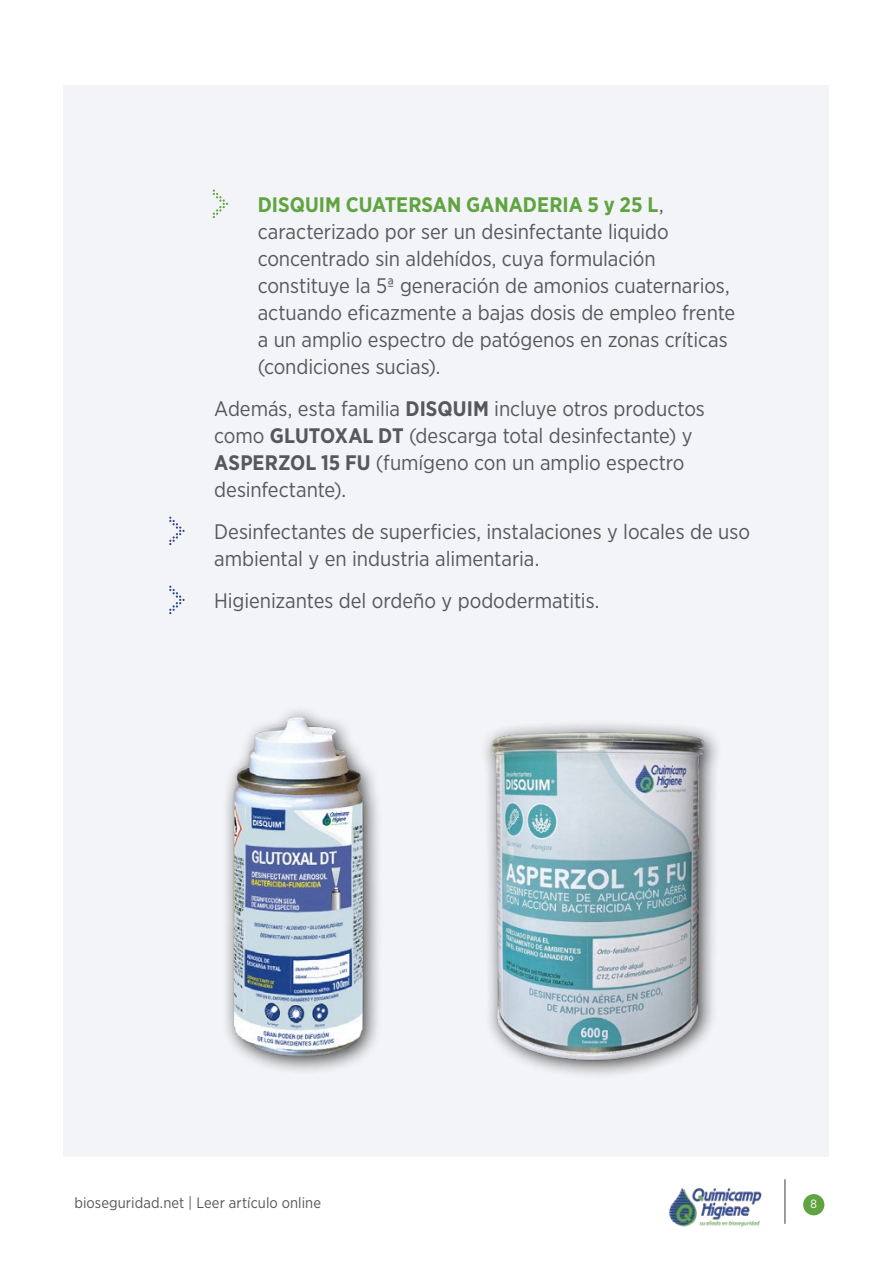
<style>
.page{position:relative;width:893px;height:1263px;background:#fff}
.page>*{position:absolute;margin:0;border:0;box-sizing:border-box;transform-origin:0 0}
.Online_txt{font:21px/27px "Gotham Narrow";letter-spacing:-.005em;color:#56585a}
.t1{font:15px "Gotham Narrow";letter-spacing:.005em;color:#56585a}
.t2{font:12px "Gotham Narrow";color:#fff}
.s1{font-weight:700;color:#60a442}
.s2{font-weight:700}
</style>
<div class="page">
<div style="left:803px;top:1194px;width:21px;height:21px;background:#60a442;border-radius:50%"></div>
<hr style="left:784px;top:1179px;width:2px;height:45px;background:#7e7e7e">
<div style="left:64px;top:85px;width:765px;height:1071px;background:#f3f4f7"></div>
<img style="left:669px;top:1187px;width:93px;height:40px">
<img style="left:544px;top:724px;width:174px;height:349px">
<img style="left:63px;top:608px;width:481px;height:472px">
<svg style="left:213px;top:190px;width:15px;height:28px"></svg>
<svg style="left:169px;top:517px;width:16px;height:28px"></svg>
<svg style="left:169px;top:586px;width:16px;height:28px"></svg>
<p class="Online_txt" style="left:258px;top:191px;width:479px"><span class="s1">DISQUIM CUATERSAN GANADERIA 5 y 25 L</span>, caracterizado por ser un desinfectante liquido concentrado sin aldehídos, cuya formulación constituye la 5ª generación de amonios cuaternarios, actuando eficazmente a bajas dosis de empleo frente a un amplio espectro de patógenos en zonas críticas (condiciones sucias).</p>
<p class="Online_txt" style="left:214px;top:395px;width:492px">Además, esta familia <span class="s2">DISQUIM</span> incluye otros productos como <span class="s2">GLUTOXAL DT</span> (descarga total desinfectante) y <span class="s2">ASPERZOL 15 FU</span> (fumígeno con un amplio espectro desinfectante).</p>
<p class="Online_txt" style="left:214px;top:518px;width:537px">Desinfectantes de superficies, instalaciones y locales de uso ambiental y en industria alimentaria.</p>
<p class="Online_txt" style="left:214px;top:587px;width:387px">Higienizantes del ordeño y pododermatitis.</p>
<p class="t1" style="left:74px;top:1193px;width:248px">bioseguridad.net | Leer artículo online</p>
<p class="t2" style="left:810px;top:1197px;width:8px">8</p>
</div>
